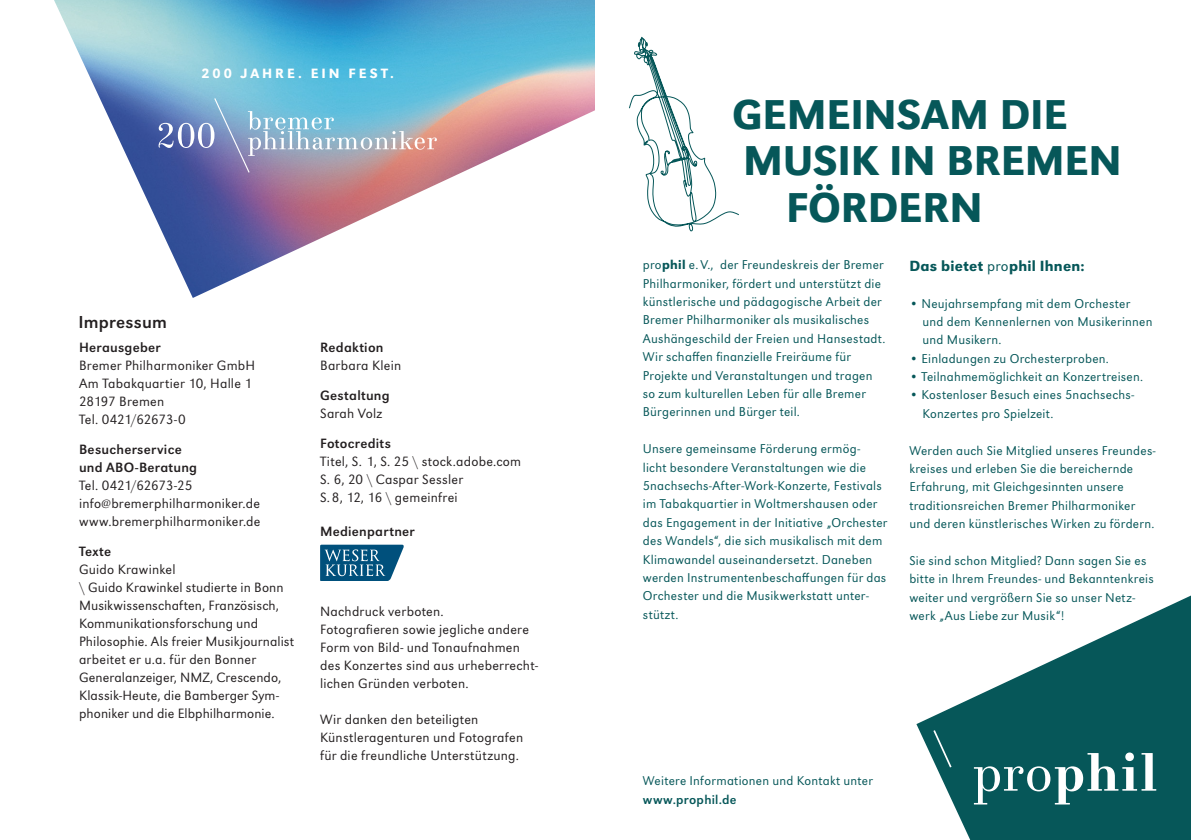
<style>
.page{position:relative;width:1191px;height:840px;background:#fff}
.page>*{position:absolute;margin:0;border:0;box-sizing:border-box;transform-origin:0 0}
.t1{font:500 43.2px "URW Grotesk";letter-spacing:-.005em;color:#065759}
.t2{font:18px "URW Grotesk";letter-spacing:.01em;color:#231f20}
.t3{font:500 15.4px "URW Grotesk";letter-spacing:.015em;color:#065759}
.t4{font:300 14px/18px "URW Grotesk";letter-spacing:.015em;color:#231f20}
.t5{font:14px/18px "URW Grotesk";letter-spacing:.02em;color:#231f20}
.t6{font:500 14px "URW Grotesk";letter-spacing:.21em;color:#fff}
.t7{font:300 13.2px/18.4px "URW Grotesk";letter-spacing:.02em;color:#065759}
.t8{font:13.2px "URW Grotesk";letter-spacing:.02em;color:#065759}
.s1{font-weight:500}
.s2{font-weight:300}
</style>
<div class="page">
<svg style="left:320px;top:544px;width:84px;height:36px;background:#387698"></svg>
<img style="left:54px;top:0;width:541px;height:298px">
<svg style="left:159px;top:97px;width:278px;height:77px;background:#8ea4c0"></svg>
<svg style="left:916px;top:595px;width:275px;height:244px;fill:#065759"></svg>
<svg style="left:933px;top:729px;width:18px;height:38px"></svg>
<svg style="left:974px;top:752px;width:182px;height:52px"></svg>
<svg style="left:629px;top:37px;width:110px;height:195px"></svg>
<p class="t6" style="left:201px;top:65px;width:194px">200 JAHRE. EIN FEST.</p>
<h2 class="t2" style="left:79px;top:311px;width:90px">Impressum</h2>
<p class="t5" style="left:79px;top:338px;width:83px">Herausgeber</p>
<p class="t4" style="left:79px;top:356px;width:178px">Bremer Philharmoniker GmbH<br>Am Tabakquartier 10, Halle 1<br>28197 Bremen<br>Tel. 0421/62673-0</p>
<p class="t5" style="left:79px;top:440px;width:120px">Besucherservice und ABO-Beratung</p>
<p class="t4" style="left:79px;top:476px;width:183px">Tel. 0421/62673-25 info@bremerphilharmoniker.de www.bremerphilharmoniker.de</p>
<p class="t5" style="left:79px;top:542px;width:34px">Texte</p>
<p class="t4" style="left:79px;top:560px;width:217px">Guido Krawinkel<br>\ Guido Krawinkel studierte in Bonn Musikwissenschaften, Französisch, Kommunikationsforschung und Philosophie. Als freier Musikjournalist arbeitet er u.a. für den Bonner Generalanzeiger, NMZ, Crescendo, Klassik-Heute, die Bamberger Sym&shy;phoniker und die Elbphilharmonie.</p>
<p class="t5" style="left:320px;top:338px;width:65px">Redaktion</p>
<p class="t4" style="left:320px;top:356px;width:83px">Barbara Klein</p>
<p class="t5" style="left:320px;top:386px;width:71px">Gestaltung</p>
<p class="t4" style="left:320px;top:404px;width:64px">Sarah Volz</p>
<p class="t5" style="left:320px;top:434px;width:72px">Fotocredits</p>
<p class="t4" style="left:320px;top:452px;width:203px">Titel, S. 1, S. 25 \ stock.adobe.com<br>S. 6, 20 \ Caspar Sessler<br>S. 8, 12, 16 \ gemeinfrei</p>
<p class="t5" style="left:320px;top:522px;width:96px">Medienpartner</p>
<p class="t4" style="left:320px;top:602px;width:219px">Nachdruck verboten.<br>Fotografieren sowie jegliche andere<br>Form von Bild- und Tonaufnahmen des Konzertes sind aus urheberrecht&shy;lichen Gründen verboten.</p>
<p class="t4" style="left:320px;top:710px;width:205px">Wir danken den beteiligten<br>Künstleragenturen und Fotografen für die freundliche Unterstützung.</p>
<h1 class="t1" style="left:732px;top:89px;width:337px">GEMEINSAM DIE</h1>
<h1 class="t1" style="left:743px;top:135px;width:380px">MUSIK IN BREMEN</h1>
<h1 class="t1" style="left:786px;top:182px;width:198px">FÖRDERN</h1>
<p class="t7" style="left:643px;top:255px;width:244px">pro<span class="s1">phil</span> e. V., der Freundeskreis der Bremer Philharmoniker, fördert und unterstützt die künstlerische und pädagogische Arbeit der Bremer Philharmoniker als musikalisches Aushängeschild der Freien und Hansestadt.<br>Wir schaffen finanzielle Freiräume für Projekte und Veranstaltungen und tragen so zum kulturellen Leben für alle Bremer Bürgerinnen und Bürger teil.</p>
<p class="t7" style="left:643px;top:439px;width:246px">Unsere gemeinsame Förderung ermög-<br>licht besondere Veranstaltungen wie die 5nachsechs-After-Work-Konzerte, Festivals im Tabakquartier in Woltmershausen oder das Engagement in der Initiative „Orchester des Wandels“, die sich musikalisch mit dem Klimawandel auseinandersetzt. Daneben werden Instrumentenbeschaffungen für das Orchester und die Musikwerkstatt unter&shy;stützt.</p>
<p class="t3" style="left:909px;top:256px;width:177px">Das bietet <span class="s2">pro</span>phil Ihnen:</p>
<p class="t7" style="left:922px;top:294px;width:231px;text-indent:-13px">• Neujahrsempfang mit dem Orchester und dem Kennenlernen von Musikerinnen und Musikern.</p>
<p class="t7" style="left:909px;top:349px;width:201px">• Einladungen zu Orchesterproben.</p>
<p class="t7" style="left:909px;top:367px;width:235px">• Teilnahmemöglichkeit an Konzertreisen.</p>
<p class="t7" style="left:922px;top:385px;width:213px;text-indent:-13px">• Kostenloser Besuch eines 5nachsechs-<br>Konzertes pro Spielzeit.</p>
<p class="t7" style="left:909px;top:441px;width:248px">Werden auch Sie Mitglied unseres Freundes&shy;kreises und erleben Sie die bereichernde Erfahrung, mit Gleichgesinnten unsere traditionsreichen Bremer Philharmoniker und deren künstlerisches Wirken zu fördern.</p>
<p class="t7" style="left:909px;top:551px;width:246px">Sie sind schon Mitglied? Dann sagen Sie es bitte in Ihrem Freundes- und Bekanntenkreis weiter und vergrößern Sie so unser Netz&shy;werk „Aus Liebe zur Musik“!</p>
<p class="t7" style="left:643px;top:771px;width:232px">Weitere Informationen und Kontakt unter</p>
<p class="t8" style="left:643px;top:789px;width:95px">www.prophil.de</p>
</div>
